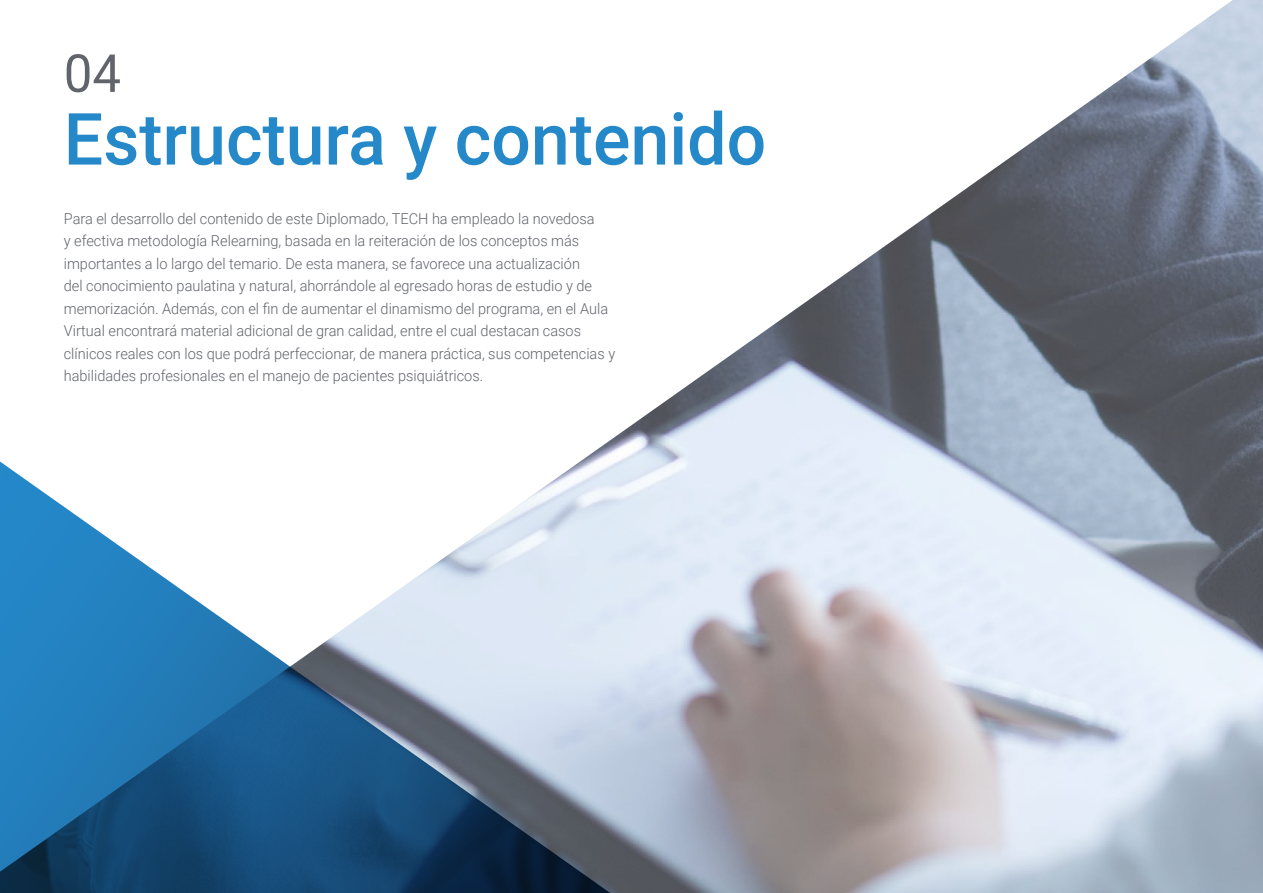
<style>
.page{position:relative;width:1263px;height:893px;background:#fff}
.page>*{position:absolute;margin:0;border:0;box-sizing:border-box;transform-origin:0 0}
.t1{font:500 72px "Roboto";color:#2488c9}
.t2{font:52.5px "Roboto";color:#61646a}
.t3{font:300 15px/22.5px "Roboto";color:#61646a}
</style>
<div class="page">
<img style="left:602px;top:0;width:661px;height:893px">
<svg style="left:0;top:446px;width:640px;height:447px"></svg>
<h2 class="t2" style="left:64px;top:36px;width:59px">04</h2>
<h1 class="t1" style="left:64px;top:89px;width:704px">Estructura y contenido</h1>
<p class="t3" style="left:64px;top:207px;width:553px">Para el desarrollo del contenido de este Diplomado, TECH ha empleado la novedosa<br>y efectiva metodología Relearning, basada en la reiteración de los conceptos más importantes a lo largo del temario. De esta manera, se favorece una actualización<br>del conocimiento paulatina y natural, ahorrándole al egresado horas de estudio y de memorización. Además, con el fin de aumentar el dinamismo del programa, en el Aula Virtual encontrará material adicional de gran calidad, entre el cual destacan casos clínicos reales con los que podrá perfeccionar, de manera práctica, sus competencias y habilidades profesionales en el manejo de pacientes psiquiátricos.</p>
</div>
